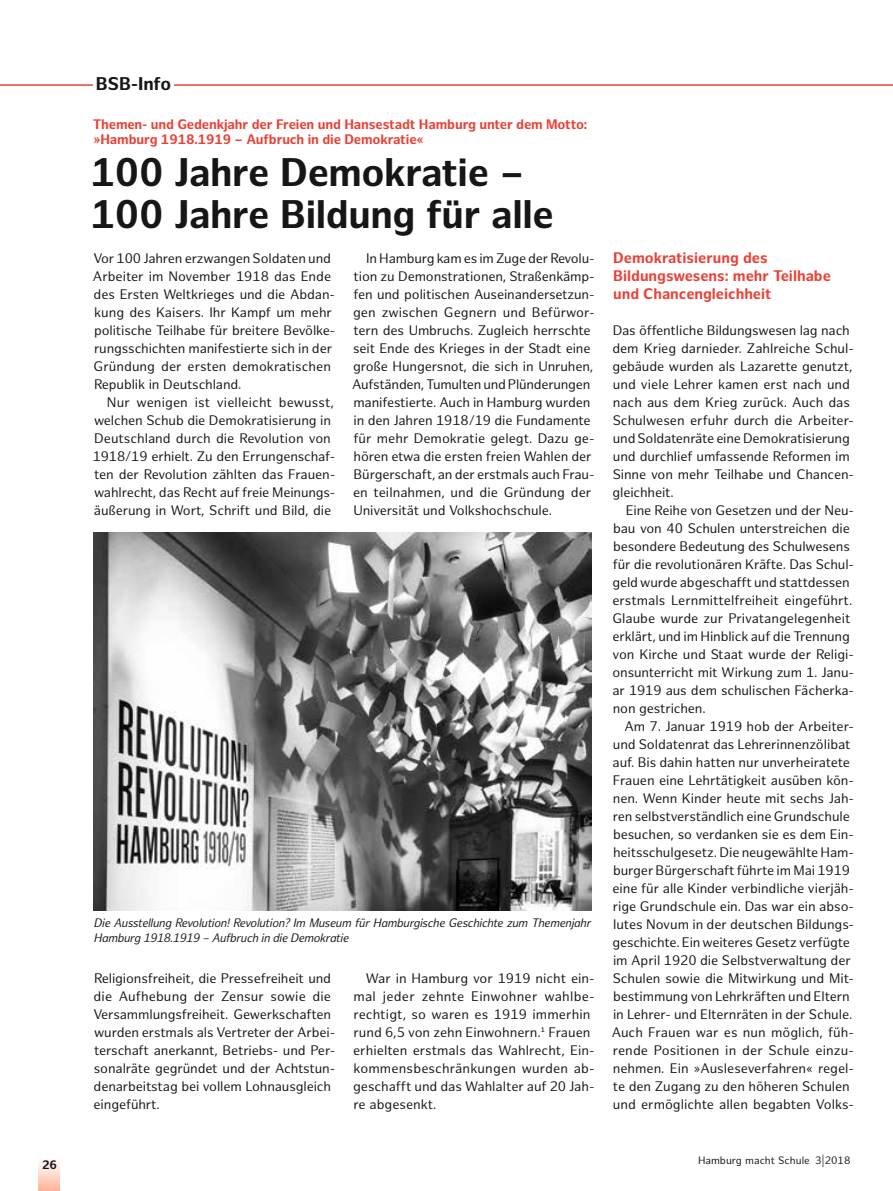
<style>
.page{position:relative;width:893px;height:1191px;background:#fff}
.page>*{position:absolute;margin:0;border:0;box-sizing:border-box;transform-origin:0 0}
.t1{font:700 39px/42px "Hamburg Sans";letter-spacing:-.01em;color:#151616}
.t2{font:700 18px "Hamburg Sans";color:#151616}
.t3{font:700 15px/18px "Hamburg Sans";color:#e94338}
.t4{font:13.5px/18px "Hamburg Sans";letter-spacing:-.01em;color:#151616}
.t5{font:700 13.5px/15px "Hamburg Sans";letter-spacing:-.01em;color:#e94338}
.t6{font:italic 12px/15px "Hamburg Sans";letter-spacing:-.02em;color:#151616}
.t7{font:700 12px "Hamburg Sans";color:#151616}
.t8{font:10.5px "Hamburg Sans";color:#151616}
</style>
<div class="page">
<div style="left:38px;top:1157px;width:22px;height:34px;background:linear-gradient(to bottom,#fff,#ffb79f)"></div>
<hr style="left:0;top:84px;width:893px;height:2px;background:#e94338">
<div style="left:93px;top:77px;width:81px;height:26px;background:#fff"></div>
<img style="left:93px;top:533px;width:498px;height:378px">
<p class="t7" style="left:42px;top:1158px;width:17px">26</p>
<h2 class="t2" style="left:96px;top:73px;width:77px">BSB-Info</h2>
<p class="t5" style="left:93px;top:117px;width:496px">Themen- und Gedenkjahr der Freien und Hansestadt Hamburg unter dem Motto: »Hamburg 1918.1919 – Aufbruch in die Demokratie«</p>
<h1 class="t1" style="left:91px;top:152px;width:464px">100 Jahre Demokratie –<br>100 Jahre Bildung für alle</h1>
<p class="t4" style="left:93px;top:250px;width:244px">Vor 100 Jahren erzwangen Soldaten und Arbeiter im November 1918 das Ende des Ersten Weltkrieges und die Abdan&shy;kung des Kaisers. Ihr Kampf um mehr politische Teilhabe für breitere Bevölke&shy;rungsschichten manifestierte sich in der Gründung der ersten demokratischen Republik in Deutschland.</p>
<p class="t4" style="left:93px;top:394px;width:244px;text-indent:14px">Nur wenigen ist vielleicht bewusst, welchen Schub die Demokratisierung in Deutschland durch die Revolution von 1918/19 erhielt. Zu den Errungenschaf&shy;ten der Revolution zählten das Frauen&shy;wahlrecht, das Recht auf freie Meinungs&shy;äußerung in Wort, Schrift und Bild, die</p>
<p class="t4" style="left:352px;top:250px;width:244px;text-indent:14px">In Hamburg kam es im Zuge der Revolu&shy;tion zu Demonstrationen, Straßenkämp&shy;fen und politischen Auseinandersetzun&shy;gen zwischen Gegnern und Befürwor&shy;tern des Umbruchs. Zugleich herrschte seit Ende des Krieges in der Stadt eine große Hungersnot, die sich in Unruhen, Aufständen, Tumulten und Plünderungen manifestierte. Auch in Hamburg wurden in den Jahren 1918/19 die Fundamente für mehr Demokratie gelegt. Dazu ge&shy;hören etwa die ersten freien Wahlen der Bürgerschaft, an der erstmals auch Frau&shy;en teilnahmen, und die Gründung der Universität und Volkshochschule.</p>
<p class="t6" style="left:94px;top:915px;width:499px">Die Ausstellung Revolution! Revolution? Im Museum für Hamburgische Geschichte zum Themenjahr<br>Hamburg 1918.1919 – Aufbruch in die Demokratie</p>
<p class="t4" style="left:93px;top:970px;width:243px">Religionsfreiheit, die Pressefreiheit und die Aufhebung der Zensur sowie die Versammlungsfreiheit. Gewerkschaften wurden erstmals als Vertreter der Arbei&shy;terschaft anerkannt, Betriebs- und Per&shy;sonalräte gegründet und der Achtstun&shy;denarbeitstag bei vollem Lohnausgleich eingeführt.</p>
<p class="t4" style="left:353px;top:970px;width:243px;text-indent:13px">War in Hamburg vor 1919 nicht ein&shy;mal jeder zehnte Einwohner wahlbe&shy;rechtigt, so waren es 1919 immerhin rund 6,5 von zehn Einwohnern.¹ Frauen erhielten erstmals das Wahlrecht, Ein&shy;kommensbeschränkungen wurden ab&shy;geschafft und das Wahlalter auf 20 Jah&shy;re abgesenkt.</p>
<p class="t3" style="left:613px;top:249px;width:219px">Demokratisierung des<br>Bildungswesens: mehr Teilhabe und Chancengleichheit</p>
<p class="t4" style="left:612px;top:322px;width:243px">Das öffentliche Bildungswesen lag nach dem Krieg darnieder. Zahlreiche Schul&shy;gebäude wurden als Lazarette genutzt, und viele Lehrer kamen erst nach und nach aus dem Krieg zurück. Auch das Schulwesen erfuhr durch die Arbeiter&shy;und Soldatenräte eine Demokratisierung und durchlief umfassende Reformen im Sinne von mehr Teilhabe und Chancen&shy;gleichheit.</p>
<p class="t4" style="left:612px;top:502px;width:243px;text-indent:13px">Eine Reihe von Gesetzen und der Neu&shy;bau von 40 Schulen unterstreichen die besondere Bedeutung des Schulwesens für die revolutionären Kräfte. Das Schul&shy;geld wurde abgeschafft und stattdessen erstmals Lernmittelfreiheit eingeführt.<br>Glaube wurde zur Privatangelegenheit erklärt, und im Hinblick auf die Trennung von Kirche und Staat wurde der Religi&shy;onsunterricht mit Wirkung zum 1. Janu&shy;ar 1919 aus dem schulischen Fächerka&shy;non gestrichen.</p>
<p class="t4" style="left:612px;top:718px;width:244px;text-indent:13px">Am 7. Januar 1919 hob der Arbeiter&shy;und Soldatenrat das Lehrerinnenzölibat auf. Bis dahin hatten nur unverheiratete Frauen eine Lehrtätigkeit ausüben kön&shy;nen. Wenn Kinder heute mit sechs Jah&shy;ren selbstverständlich eine Grundschule besuchen, so verdanken sie es dem Ein&shy;heitsschulgesetz. Die neugewählte Ham&shy;burger Bürgerschaft führte im Mai 1919 eine für alle Kinder verbindliche vierjäh&shy;rige Grundschule ein. Das war ein abso&shy;lutes Novum in der deutschen Bildungs&shy;geschichte. Ein weiteres Gesetz verfügte im April 1920 die Selbstverwaltung der Schulen sowie die Mitwirkung und Mit&shy;bestimmung von Lehrkräften und Eltern in Lehrer- und Elternräten in der Schule.<br>Auch Frauen war es nun möglich, füh&shy;rende Positionen in der Schule einzu&shy;nehmen. Ein »Ausleseverfahren« regel&shy;te den Zugang zu den höheren Schulen und ermöglichte allen begabten Volks-</p>
<p class="t8" style="left:698px;top:1154px;width:154px">Hamburg macht Schule 3|2018</p>
</div>
